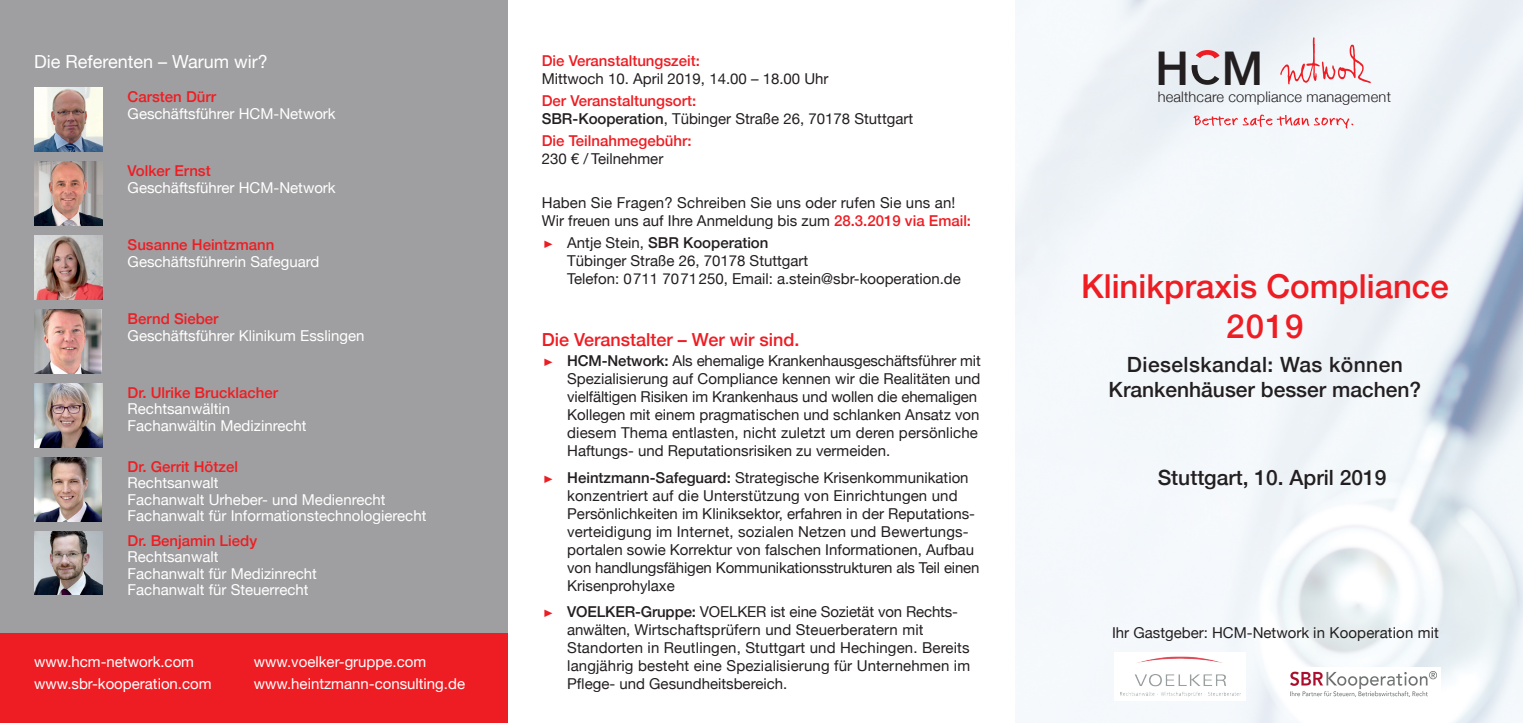
<style>
.page{position:relative;width:1523px;height:723px;background:#fff}
.page>*{position:absolute;margin:0;border:0;box-sizing:border-box;transform-origin:0 0}
.t1{font:500 46.5px "Helvetica Neue";color:#231f20}
.t2{font:500 33px/39.6px "Helvetica Neue";color:#ee1d23;text-align:center}
.t3{font:500 21px/25.2px "Helvetica Neue";color:#231f20;text-align:center}
.t4{font:500 18px "Helvetica Neue";color:#ee1d23}
.t5{font:18px "Helvetica Neue";color:#fff}
.t6{font:15px/18px "Helvetica Neue";color:#231f20}
.t7{font:15px/16.4px "Helvetica Neue";color:#fff}
.t8{font:500 15px "Helvetica Neue";color:#ee1d23}
.t9{font:300 14.55px "Helvetica Neue";letter-spacing:.01em;color:#231f20}
.s1{font-weight:500;color:#ee1d23}
.s2{font-weight:500}
.s3{font-size:10.5px;color:#ee1d23}
</style>
<div class="page">
<img style="left:1015px;top:0;width:507px;height:723px">
<div style="left:0;top:0;width:507px;height:634px;background:#9f9fa1"></div>
<div style="left:0;top:634px;width:507px;height:89px;background:#ee1d23"></div>
<svg style="left:1195px;top:50px;width:24px;height:8px"></svg>
<svg style="left:1191px;top:65px;width:28px;height:20px"></svg>
<svg style="left:1280px;top:37px;width:90px;height:48px"></svg>
<svg style="left:1191px;top:115px;width:163px;height:14px"></svg>
<img style="left:34px;top:88px;width:68px;height:64px">
<img style="left:34px;top:162px;width:68px;height:63px">
<img style="left:34px;top:236px;width:68px;height:63px">
<img style="left:34px;top:309px;width:68px;height:64px">
<img style="left:34px;top:383px;width:68px;height:64px">
<img style="left:35px;top:457px;width:66px;height:64px">
<img style="left:34px;top:531px;width:68px;height:64px">
<div style="left:1114px;top:652px;width:131px;height:49px;background:#fff"></div>
<img style="left:1120px;top:656px;width:120px;height:41px">
<div style="left:1286px;top:667px;width:154px;height:34px;background:#fff"></div>
<img style="left:1290px;top:672px;width:146px;height:24px">
<p class="t5" style="left:34px;top:49px;width:235px">Die Referenten – Warum wir?</p>
<p class="t8" style="left:128px;top:85px;width:90px">Carsten Dürr</p>
<p class="t7" style="left:128px;top:106px;width:210px">Geschäftsführer HCM-Network</p>
<p class="t8" style="left:128px;top:159px;width:85px">Volker Ernst</p>
<p class="t7" style="left:128px;top:180px;width:210px">Geschäftsführer HCM-Network</p>
<p class="t8" style="left:128px;top:233px;width:148px">Susanne Heintzmann</p>
<p class="t7" style="left:128px;top:254px;width:193px">Geschäftsführerin Safeguard</p>
<p class="t8" style="left:128px;top:307px;width:92px">Bernd Sieber</p>
<p class="t7" style="left:128px;top:328px;width:238px">Geschäftsführer Klinikum Esslingen</p>
<p class="t8" style="left:128px;top:381px;width:152px">Dr. Ulrike Brucklacher</p>
<p class="t7" style="left:128px;top:402px;width:180px">Rechtsanwältin<br>Fachanwältin Medizinrecht</p>
<p class="t8" style="left:128px;top:455px;width:112px">Dr. Gerrit Hötzel</p>
<p class="t7" style="left:128px;top:476px;width:300px">Rechtsanwalt<br>Fachanwalt Urheber- und Medienrecht<br>Fachanwalt für Informationstechnologierecht</p>
<p class="t8" style="left:128px;top:528px;width:131px">Dr. Benjamin Liedy</p>
<p class="t7" style="left:128px;top:550px;width:191px">Rechtsanwalt<br>Fachanwalt für Medizinrecht<br>Fachanwalt für Steuerrecht</p>
<p class="t7" style="left:34px;top:651px;width:179px;line-height:22.2px">www.hcm-network.com www.sbr-kooperation.com</p>
<p class="t7" style="left:254px;top:651px;width:213px;line-height:22.2px">www.voelker-gruppe.com www.heintzmann-consulting.de</p>
<p class="t8" style="left:541px;top:48px;width:160px">Die Veranstaltungszeit:</p>
<p class="t6" style="left:541px;top:70px;width:288px">Mittwoch 10. April 2019, 14.00 – 18.00 Uhr</p>
<p class="t6" style="left:541px;top:92px;width:373px"><span class="s1">Der Veranstaltungsort:<br></span><span class="s2">SBR-Kooperation</span>, Tübinger Straße 26, 70178 Stuttgart</p>
<p class="t8" style="left:541px;top:129px;width:151px">Die Teilnahmegebühr:</p>
<p class="t6" style="left:541px;top:151px;width:123px">230 € / Teilnehmer</p>
<p class="t6" style="left:541px;top:194px;width:431px">Haben Sie Fragen? Schreiben Sie uns oder rufen Sie uns an!<br>Wir freuen uns auf Ihre Anmeldung bis zum <span class="s1">28.3.2019 via Email:</span></p>
<p class="t6" style="left:567px;top:234px;width:395px;text-indent:-26px"><span class="s3">࢝</span> Antje Stein, <span class="s2">SBR Kooperation<br></span>Tübinger Straße 26, 70178 Stuttgart<br>Telefon: 0711 7071250, Email: a.stein@sbr-kooperation.de</p>
<p class="t4" style="left:541px;top:325px;width:259px">Die Veranstalter – Wer wir sind.</p>
<p class="t6" style="left:567px;top:353px;width:415px;text-indent:-26px"><span class="s3">࢝</span> <span class="s2">HCM-Network:</span> Als ehemalige Krankenhausgeschäftsführer mit Spezialisierung auf Compliance kennen wir die Realitäten und vielfältigen Risiken im Krankenhaus und wollen die ehemaligen Kollegen mit einem pragmatischen und schlanken Ansatz von diesem Thema entlasten, nicht zuletzt um deren persönliche Haftungs- und Reputationsrisiken zu vermeiden.</p>
<p class="t6" style="left:567px;top:469px;width:414px;text-indent:-26px"><span class="s3">࢝</span> <span class="s2">Heintzmann-Safeguard:</span> Strategische Krisenkommunikation konzentriert auf die Unterstützung von Einrichtungen und Persönlichkeiten im Kliniksektor, erfahren in der Reputations&shy;verteidigung im Internet, sozialen Netzen und Bewertungs&shy;portalen sowie Korrektur von falschen Informationen, Aufbau von handlungsfähigen Kommunikationsstrukturen als Teil einen Krisenprohylaxe</p>
<p class="t6" style="left:567px;top:604px;width:404px;text-indent:-26px"><span class="s3">࢝</span> <span class="s2">VOELKER-Gruppe:</span> VOELKER ist eine Sozietät von Rechts&shy;anwälten, Wirtschaftsprüfern und Steuerberatern mit Standorten in Reutlingen, Stuttgart und Hechingen. Bereits langjährig besteht eine Spezialisierung für Unternehmen im Pflege- und Gesundheitsbereich.</p>
<h1 class="t1" style="left:1155px;top:31px;width:35px">H</h1>
<p class="t9" style="left:1157px;top:85px;width:235px">healthcare compliance management</p>
<h1 class="t1" style="left:1221px;top:31px;width:43px">M</h1>
<h2 class="t2" style="left:1081px;top:264px;width:369px">Klinikpraxis Compliance<br>2019</h2>
<h3 class="t3" style="left:1108px;top:350px;width:314px">Dieselskandal: Was können<br>Krankenhäuser besser machen?</h3>
<h3 class="t3" style="left:1157px;top:463px;width:230px">Stuttgart, 10. April 2019</h3>
<p class="t6" style="left:1112px;top:624px;width:328px">Ihr Gastgeber: HCM-Network in Kooperation mit</p>
</div>
